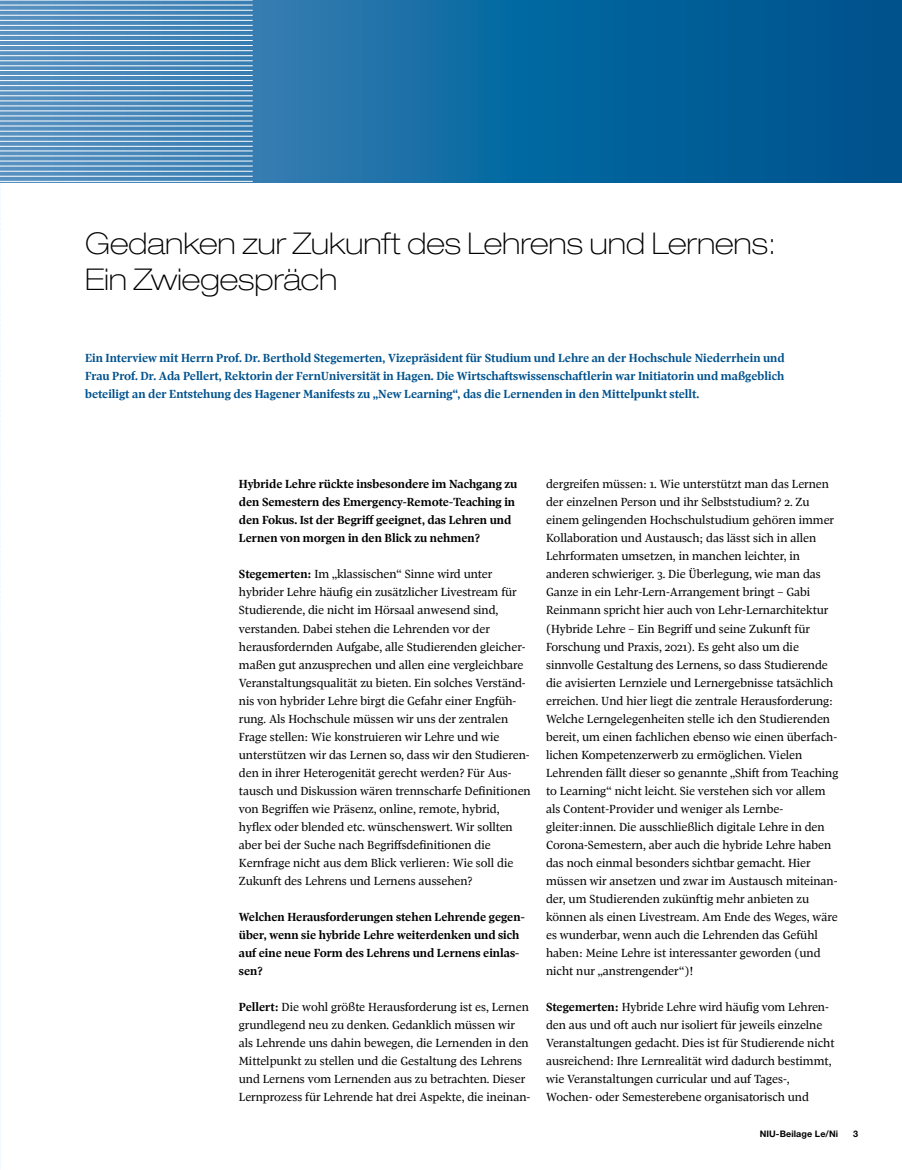
<style>
.page{position:relative;width:902px;height:1170px;background:#fff}
.page>*{position:absolute;margin:0;border:0;box-sizing:border-box;transform-origin:0 0}
.t1{font:100 expanded 30px/36px "Helvetica Neue";color:#000}
.t2{font:12px/18px "Pratt Nova Text";letter-spacing:-.005em;color:#000}
.t3{font:700 12px/18px "Pratt Nova Text";letter-spacing:-.005em;color:#00528d;text-align:justify}
.t4{font:700 12px/18px "Pratt Nova Text";letter-spacing:-.005em;color:#000}
.t5{font:700 9px "Helvetica Neue CE";letter-spacing:.01em;color:#000}
.s1{font-weight:700}
</style>
<div class="page">
<svg style="left:0;top:0;width:901px;height:182px;background:#1d6fa5"></svg>
<hr style="left:0;top:10px;width:253px;height:1px;background:#fff">
<hr style="left:0;top:0;width:253px;height:1px;background:#fff">
<hr style="left:0;top:20px;width:253px;height:1px;background:#fff">
<hr style="left:0;top:15px;width:253px;height:1px;background:#fff">
<hr style="left:0;top:5px;width:253px;height:1px;background:#fff">
<hr style="left:0;top:25px;width:253px;height:1px;background:#fff">
<hr style="left:0;top:70px;width:253px;height:1px;background:#fff">
<hr style="left:0;top:90px;width:253px;height:1px;background:#fff">
<hr style="left:0;top:80px;width:253px;height:1px;background:#fff">
<hr style="left:0;top:100px;width:253px;height:1px;background:#fff">
<hr style="left:0;top:75px;width:253px;height:1px;background:#fff">
<hr style="left:0;top:95px;width:253px;height:1px;background:#fff">
<hr style="left:0;top:85px;width:253px;height:1px;background:#fff">
<hr style="left:0;top:105px;width:253px;height:1px;background:#fff">
<hr style="left:0;top:30px;width:253px;height:1px;background:#fff">
<hr style="left:0;top:50px;width:253px;height:1px;background:#fff">
<hr style="left:0;top:40px;width:253px;height:1px;background:#fff">
<hr style="left:0;top:60px;width:253px;height:1px;background:#fff">
<hr style="left:0;top:35px;width:253px;height:1px;background:#fff">
<hr style="left:0;top:55px;width:253px;height:1px;background:#fff">
<hr style="left:0;top:45px;width:253px;height:1px;background:#fff">
<hr style="left:0;top:65px;width:253px;height:1px;background:#fff">
<hr style="left:0;top:110px;width:253px;height:1px;background:#fff">
<hr style="left:0;top:131px;width:253px;height:1px;background:#fff">
<hr style="left:0;top:121px;width:253px;height:1px;background:#fff">
<hr style="left:0;top:141px;width:253px;height:1px;background:#fff">
<hr style="left:0;top:115px;width:253px;height:1px;background:#fff">
<hr style="left:0;top:136px;width:253px;height:1px;background:#fff">
<hr style="left:0;top:126px;width:253px;height:1px;background:#fff">
<hr style="left:0;top:146px;width:253px;height:1px;background:#fff">
<hr style="left:0;top:150px;width:253px;height:1px;background:#fff">
<hr style="left:0;top:171px;width:253px;height:1px;background:#fff">
<hr style="left:0;top:161px;width:253px;height:1px;background:#fff">
<hr style="left:0;top:181px;width:253px;height:1px;background:#fff">
<hr style="left:0;top:155px;width:253px;height:1px;background:#fff">
<hr style="left:0;top:176px;width:253px;height:1px;background:#fff">
<hr style="left:0;top:166px;width:253px;height:1px;background:#fff">
<h1 class="t1" style="left:85px;top:225px;width:691px">Gedanken zur Zukunft des Lehrens und Lernens:<br>Ein Zwiegespräch</h1>
<p class="t3" style="left:85px;top:349px;width:701px">Ein Interview mit Herrn Prof. Dr. Berthold Stegemerten, Vizepräsident für Studium und Lehre an der Hochschule Niederrhein und Frau Prof. Dr. Ada Pellert, Rektorin der FernUniversität in Hagen. Die Wirtschaftswissenschaftlerin war Initiatorin und maßgeblich beteiligt an der Entstehung des Hagener Manifests zu „New Learning“, das die Lernenden in den Mittelpunkt stellt.</p>
<p class="t4" style="left:239px;top:475px;width:280px">Hybride Lehre rückte insbesondere im Nachgang zu den Semestern des Emergency-Remote-Teaching in den Fokus. Ist der Begriff geeignet, das Lehren und Lernen von morgen in den Blick zu nehmen?</p>
<p class="t2" style="left:239px;top:565px;width:293px"><span class="s1">Stegemerten:</span> Im „klassischen“ Sinne wird unter hybrider Lehre häufig ein zusätzlicher Livestream für Studierende, die nicht im Hörsaal anwesend sind, verstanden. Dabei stehen die Lehrenden vor der herausfordernden Aufgabe, alle Studierenden gleicher&shy;maßen gut anzusprechen und allen eine vergleichbare Veranstaltungsqualität zu bieten. Ein solches Verständ&shy;nis von hybrider Lehre birgt die Gefahr einer Engfüh&shy;rung. Als Hochschule müssen wir uns der zentralen Frage stellen: Wie konstruieren wir Lehre und wie unterstützen wir das Lernen so, dass wir den Studieren&shy;den in ihrer Heterogenität gerecht werden? Für Aus&shy;tausch und Diskussion wären trennscharfe Definitionen von Begriffen wie Präsenz, online, remote, hybrid, hyflex oder blended etc. wünschenswert. Wir sollten aber bei der Suche nach Begriffsdefinitionen die Kernfrage nicht aus dem Blick verlieren: Wie soll die Zukunft des Lehrens und Lernens aussehen?</p>
<p class="t4" style="left:239px;top:907px;width:287px">Welchen Herausforderungen stehen Lehrende gegen&shy;über, wenn sie hybride Lehre weiterdenken und sich auf eine neue Form des Lehrens und Lernens einlas&shy;sen?</p>
<p class="t2" style="left:239px;top:997px;width:293px"><span class="s1">Pellert:</span> Die wohl größte Herausforderung ist es, Lernen grundlegend neu zu denken. Gedanklich müssen wir als Lehrende uns dahin bewegen, die Lernenden in den Mittelpunkt zu stellen und die Gestaltung des Lehrens und Lernens vom Lernenden aus zu betrachten. Dieser Lernprozess für Lehrende hat drei Aspekte, die ineinan-</p>
<p class="t2" style="left:546px;top:475px;width:294px">dergreifen müssen: 1. Wie unterstützt man das Lernen der einzelnen Person und ihr Selbststudium? 2. Zu einem gelingenden Hochschulstudium gehören immer Kollaboration und Austausch; das lässt sich in allen Lehrformaten umsetzen, in manchen leichter, in anderen schwieriger. 3. Die Überlegung, wie man das Ganze in ein Lehr-Lern-Arrangement bringt – Gabi Reinmann spricht hier auch von Lehr-Lernarchitektur (Hybride Lehre – Ein Begriff und seine Zukunft für Forschung und Praxis, 2021). Es geht also um die sinnvolle Gestaltung des Lernens, so dass Studierende die avisierten Lernziele und Lernergebnisse tatsächlich erreichen. Und hier liegt die zentrale Herausforderung:<br>Welche Lerngelegenheiten stelle ich den Studierenden bereit, um einen fachlichen ebenso wie einen überfach&shy;lichen Kompetenzerwerb zu ermöglichen. Vielen Lehrenden fällt dieser so genannte „Shift from Teaching to Learning“ nicht leicht. Sie verstehen sich vor allem als Content-Provider und weniger als Lernbe&shy;gleiter:innen. Die ausschließlich digitale Lehre in den Corona-Semestern, aber auch die hybride Lehre haben das noch einmal besonders sichtbar gemacht. Hier müssen wir ansetzen und zwar im Austausch miteinan&shy;der, um Studierenden zukünftig mehr anbieten zu können als einen Livestream. Am Ende des Weges, wäre es wunderbar, wenn auch die Lehrenden das Gefühl haben: Meine Lehre ist interessanter geworden (und nicht nur „anstrengender“)!</p>
<p class="t2" style="left:546px;top:997px;width:290px"><span class="s1">Stegemerten:</span> Hybride Lehre wird häufig vom Lehren&shy;den aus und oft auch nur isoliert für jeweils einzelne Veranstaltungen gedacht. Dies ist für Studierende nicht ausreichend: Ihre Lernrealität wird dadurch bestimmt, wie Veranstaltungen curricular und auf Tages-, Wochen- oder Semesterebene organisatorisch und</p>
<p class="t5" style="left:759px;top:1127px;width:80px">NIU-Beilage Le/Ni</p>
<p class="t5" style="left:853px;top:1127px;width:7px">3</p>
</div>
